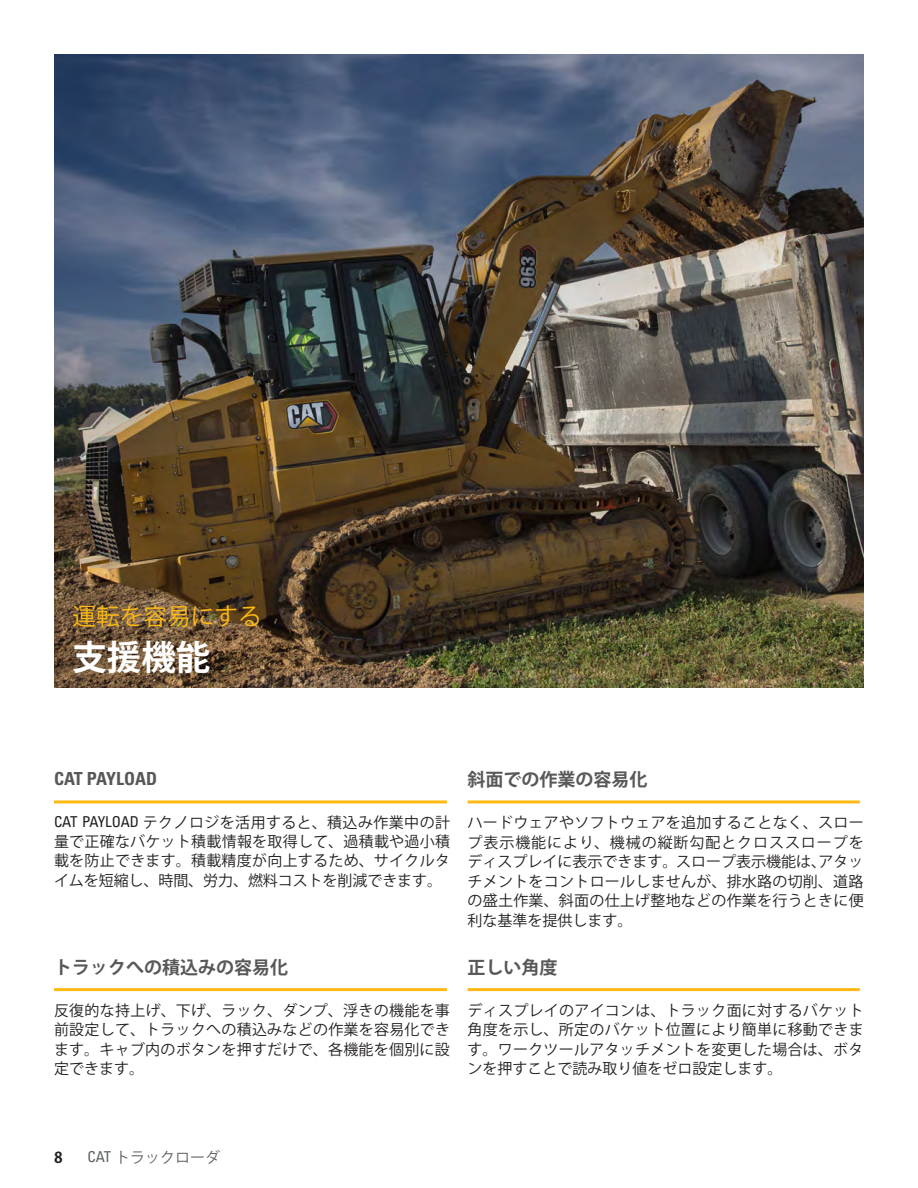
<style>
.page{position:relative;width:918px;height:1188px;background:#fff}
.page>*{position:absolute;margin:0;border:0;box-sizing:border-box;transform-origin:0 0}
.Headline_small_white{font:700 34.5px "Koz Go Pro";color:#fff}
.Headline_small_white-2{font:23.7px "Koz Go Pro";color:#fcba13}
.Subhead_small_gray{font:700 18px "Koz Go Pro";color:#57585a}
.Subhead_small_gray-2{font:700 condensed 18px "Univers LT Std";color:#57585a}
.Body_copy{font:15px/19.5px "Koz Go Pro";letter-spacing:.015em;color:#231f20;text-align:justify}
.t1{font:15px "Koz Go Pro";color:#5d6163}
.t2{font:700 15px "Koz Go Pro";color:#231f20}
.s1{font-family:"Univers LT Std";font-stretch:condensed}
</style>
<div class="page">
<img style="left:54px;top:54px;width:810px;height:634px">
<hr style="left:54px;top:800px;width:393px;height:3px;background:#fcba13">
<hr style="left:54px;top:988px;width:393px;height:3px;background:#fcba13">
<hr style="left:468px;top:800px;width:392px;height:3px;background:#fcba13">
<hr style="left:468px;top:988px;width:392px;height:3px;background:#fcba13">
<p class="Headline_small_white-2" style="left:72px;top:601px;width:191px">運転を容易にする</p>
<p class="Headline_small_white" style="left:72px;top:635px;width:140px">支援機能</p>
<p class="Subhead_small_gray-2" style="left:54px;top:767px;width:105px">CAT PAYLOAD</p>
<p class="Subhead_small_gray" style="left:468px;top:768px;width:181px">斜面での作業の容易化</p>
<p class="Body_copy" style="left:54px;top:813px;width:398px"><span class="s1">CAT PAYLOAD</span> テクノロジを活用すると、積込み作業中の計量で正確なバケット積載情報を取得して、過積載や過小積載を防止できます。積載精度が向上するため、サイクルタイムを短縮し、時間、労力、燃料コストを削減できます。</p>
<p class="Body_copy" style="left:468px;top:813px;width:398px">ハードウェアやソフトウェアを追加することなく、スロープ表示機能により、機械の縦断勾配とクロススロープをディスプレイに表示できます。スロープ表示機能は、アタッチメントをコントロールしませんが、排水路の切削、道路の盛土作業、斜面の仕上げ整地などの作業を行うときに便利な基準を提供します。</p>
<p class="Subhead_small_gray" style="left:54px;top:956px;width:235px">トラックへの積込みの容易化</p>
<p class="Subhead_small_gray" style="left:468px;top:956px;width:91px">正しい角度</p>
<p class="Body_copy" style="left:54px;top:1001px;width:398px">反復的な持上げ、下げ、ラック、ダンプ、浮きの機能を事前設定して、トラックへの積込みなどの作業を容易化できます。キャブ内のボタンを押すだけで、各機能を個別に設定できます。</p>
<p class="Body_copy" style="left:468px;top:1001px;width:398px">ディスプレイのアイコンは、トラック面に対するバケット角度を示し、所定のバケット位置により簡単に移動できます。ワークツールアタッチメントを変更した場合は、ボタンを押すことで読み取り値をゼロ設定します。</p>
<p class="t2" style="left:54px;top:1148px;width:10px">8</p>
<p class="t1" style="left:87px;top:1148px;width:134px"><span class="s1">CAT</span> トラックローダ</p>
</div>
